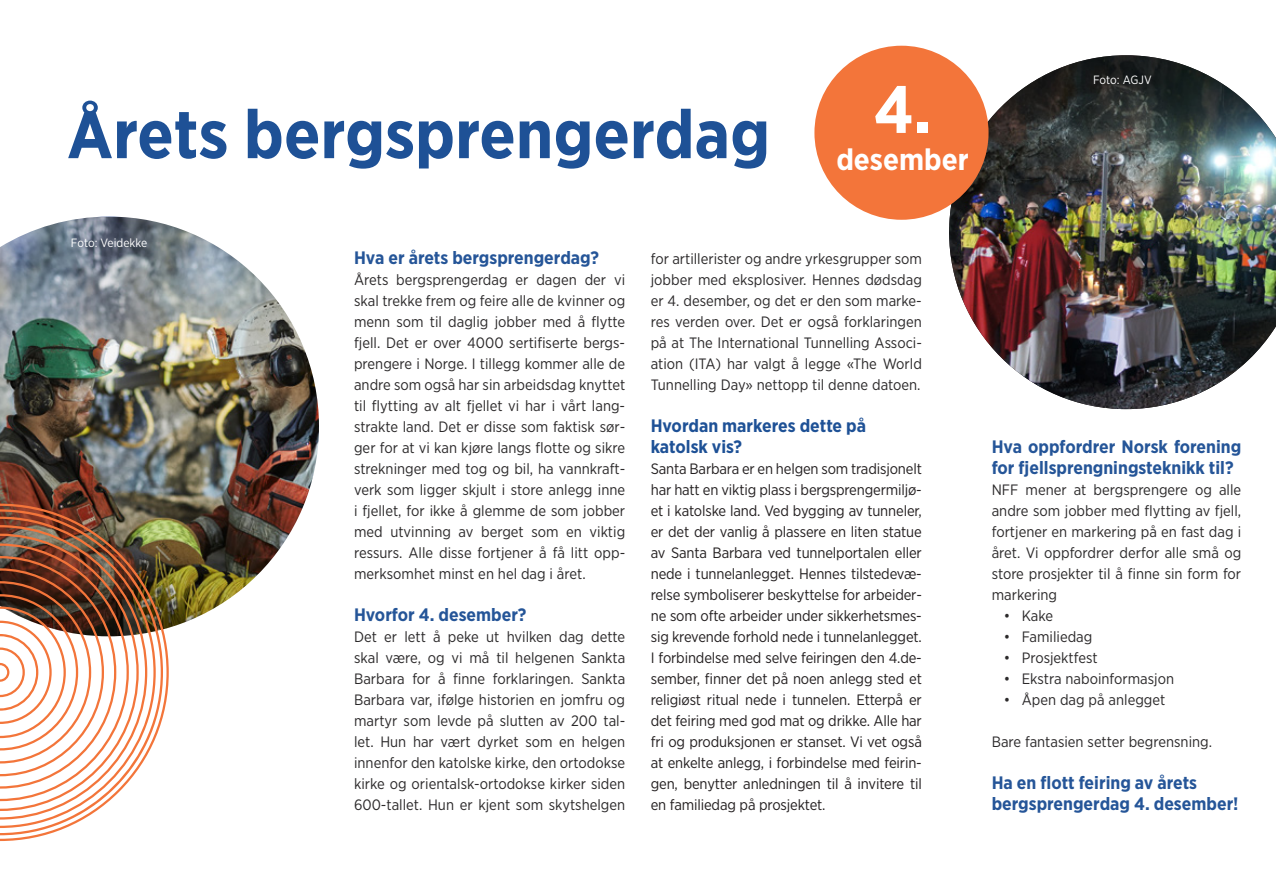
<style>
.page{position:relative;width:1276px;height:893px;background:#fff}
.page>*{position:absolute;margin:0;border:0;box-sizing:border-box;transform-origin:0 0}
.t1{font:700 68.4px "Gotham Narrow";color:#1e5196}
.t2{font:700 66.75px "Gotham Narrow";color:#fff}
.t3{font:700 30px "Gotham Narrow";color:#fff}
.t4{font:700 18px/21px "Gotham Narrow";color:#255598}
.t5{font:700 18px/21px "Gotham Narrow";color:#1e5196}
.t6{font:15px/21px "Gotham Narrow";color:#2b292a;text-align:justify}
.t7{font:15px/21px "Gotham Narrow";letter-spacing:-.01em;color:#231f20;text-align:justify}
.t8{font:12px "Gotham Narrow";color:#fff}
</style>
<div class="page">
<img style="left:0;top:217px;width:319px;height:411px">
<img style="left:0;top:504px;width:169px;height:337px">
<svg style="left:0;top:525px;width:147px;height:295px"></svg>
<img style="left:949px;top:55px;width:327px;height:354px">
<div style="left:814px;top:46px;width:174px;height:174px;background:#f3753a;border-radius:50%"></div>
<h1 class="t1" style="left:67px;top:90px;width:704px">Årets bergsprengerdag</h1>
<h2 class="t2" style="left:873px;top:67px;width:60px">4.</h2>
<h3 class="t3" style="left:836px;top:141px;width:134px">desember</h3>
<p class="t8" style="left:1093px;top:72px;width:60px">Foto: AGJV</p>
<p class="t8" style="left:71px;top:235px;width:78px">Foto: Veidekke</p>
<p class="t4" style="left:354px;top:247px;width:247px">Hva er årets bergsprengerdag?</p>
<p class="t6" style="left:354px;top:269px;width:273px">Årets bergsprengerdag er dagen der vi skal trekke frem og feire alle de kvinner og menn som til daglig jobber med å flytte fjell. Det er over 4000 sertifiserte bergs&shy;prengere i Norge. I tillegg kommer alle de andre som også har sin arbeidsdag knyttet til flytting av alt fjellet vi har i vårt lang&shy;strakte land. Det er disse som faktisk sør&shy;ger for at vi kan kjøre langs flotte og sikre strekninger med tog og bil, ha vannkraft&shy;verk som ligger skjult i store anlegg inne i fjellet, for ikke å glemme de som jobber med utvinning av berget som en viktig ressurs. Alle disse fortjener å få litt opp&shy;merksomhet minst en hel dag i året.</p>
<p class="t4" style="left:354px;top:604px;width:174px">Hvorfor 4. desember?</p>
<p class="t6" style="left:354px;top:626px;width:273px">Det er lett å peke ut hvilken dag dette skal være, og vi må til helgenen Sankta Barbara for å finne forklaringen. Sankta Barbara var, ifølge historien en jomfru og martyr som levde på slutten av 200 tal&shy;let. Hun har vært dyrket som en helgen innenfor den katolske kirke, den ortodokse kirke og orientalsk-ortodokse kirker siden 600-tallet. Hun er kjent som skytshelgen</p>
<p class="t6" style="left:651px;top:248px;width:273px">for artillerister og andre yrkesgrupper som jobber med eksplosiver. Hennes dødsdag er 4. desember, og det er den som marke&shy;res verden over. Det er også forklaringen på at The International Tunnelling Associ&shy;ation (ITA) har valgt å legge «The World Tunnelling Day» nettopp til denne datoen.</p>
<p class="t5" style="left:651px;top:415px;width:217px">Hvordan markeres dette på katolsk vis?</p>
<p class="t7" style="left:651px;top:458px;width:273px">Santa Barbara er en helgen som tradisjonelt har hatt en viktig plass i bergsprengermiljø&shy;et i katolske land. Ved bygging av tunneler, er det der vanlig å plassere en liten statue av Santa Barbara ved tunnelportalen eller nede i tunnelanlegget. Hennes tilstedevæ&shy;relse symboliserer beskyttelse for arbeider&shy;ne som ofte arbeider under sikkerhetsmes&shy;sig krevende forhold nede i tunnelanlegget.<br>I forbindelse med selve feiringen den 4.de&shy;sember, finner det på noen anlegg sted et religiøst ritual nede i tunnelen. Etterpå er det feiring med god mat og drikke. Alle har fri og produksjonen er stanset. Vi vet også at enkelte anlegg, i forbindelse med feirin&shy;gen, benytter anledningen til å invitere til en familiedag på prosjektet.</p>
<p class="t4" style="left:991px;top:436px;width:251px">Hva oppfordrer Norsk forening for fjellsprengningsteknikk til?</p>
<p class="t6" style="left:991px;top:479px;width:251px">NFF mener at bergsprengere og alle andre som jobber med flytting av fjell, fortjener en markering på en fast dag i året. Vi oppfordrer derfor alle små og store prosjekter til å finne sin form for markering</p>
<p class="t6" style="left:1003px;top:605px;width:51px">• Kake</p>
<p class="t6" style="left:1003px;top:626px;width:90px">• Familiedag</p>
<p class="t6" style="left:1003px;top:647px;width:95px">• Prosjektfest</p>
<p class="t6" style="left:1003px;top:668px;width:172px">• Ekstra naboinformasjon</p>
<p class="t6" style="left:1003px;top:689px;width:163px">• Åpen dag på anlegget</p>
<p class="t6" style="left:991px;top:731px;width:222px">Bare fantasien setter begrensning.</p>
<p class="t4" style="left:991px;top:772px;width:248px">Ha en flott feiring av årets bergsprengerdag 4. desember!</p>
</div>
